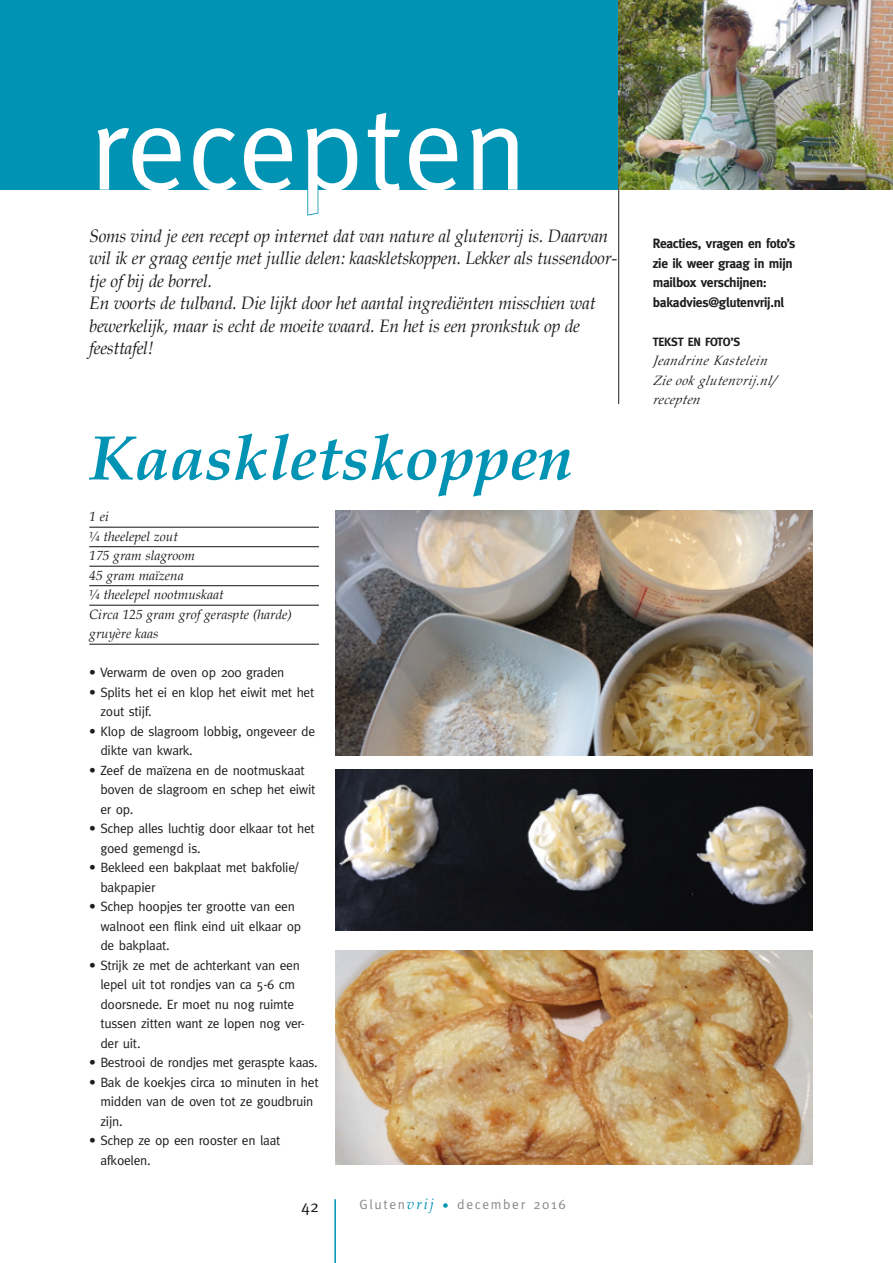
<style>
.page{position:relative;width:893px;height:1263px;background:#fff}
.page>*{position:absolute;margin:0;border:0;box-sizing:border-box;transform-origin:0 0}
.t1{font:120px "Meta";color:#fff}
.t2{font:italic 700 63px "Book Antiqua";color:#0093b4}
.t3{font:italic 18px/22.5px "Book Antiqua";letter-spacing:-.015em;color:#1d1d1b}
.t4{font:16.5px "Meta";color:#1d1d1b}
.t5{font:13.5px/19.5px "Meta";letter-spacing:-.02em;color:#1d1d1b}
.t6{font:italic 13.5px/19.5px "Book Antiqua";color:#1d1d1b}
.t7{font:700 13.5px/19.5px "Meta";letter-spacing:-.02em;color:#1d1d1b}
.t8{font:13.5px "Meta";letter-spacing:.125em;color:#878787}
.t9{font:700 12px "Meta";letter-spacing:-.02em;color:#1d1d1b}
.s1{font-family:"Book Antiqua";font-style:italic;font-size:15px;color:#0093b4}
</style>
<div class="page">
<svg style="left:307px;top:190px;width:12px;height:26px"></svg>
<div style="left:0;top:0;width:619px;height:190px;background:#0093b4"></div>
<img style="left:619px;top:0;width:274px;height:190px">
<hr style="left:618px;top:190px;width:1px;height:214px;background:#1d1d1b">
<hr style="left:334px;top:1199px;width:2px;height:64px;background:#0093b4">
<hr style="left:89px;top:527px;width:230px;height:1px;background:#1d1d1b">
<hr style="left:89px;top:546px;width:230px;height:1px;background:#1d1d1b">
<hr style="left:89px;top:566px;width:230px;height:1px;background:#1d1d1b">
<hr style="left:89px;top:585px;width:230px;height:1px;background:#1d1d1b">
<hr style="left:89px;top:605px;width:230px;height:1px;background:#1d1d1b">
<hr style="left:89px;top:644px;width:230px;height:1px;background:#1d1d1b">
<img style="left:336px;top:511px;width:476px;height:244px">
<img style="left:336px;top:950px;width:476px;height:215px">
<img style="left:336px;top:770px;width:476px;height:161px">
<h1 class="t1" style="left:89px;top:79px;width:440px">recepten</h1>
<p class="t3" style="left:89px;top:225px;width:529px">Soms vind je een recept op internet dat van nature al glutenvrij is. Daarvan wil ik er graag eentje met jullie delen: kaaskletskoppen. Lekker als tussendoor&shy;tje of bij de borrel.<br>En voorts de tulband. Die lijkt door het aantal ingrediënten misschien wat bewerkelijk, maar is echt de moeite waard. En het is een pronkstuk op de feesttafel!</p>
<h2 class="t2" style="left:89px;top:421px;width:485px">Kaaskletskoppen</h2>
<p class="t6" style="left:89px;top:507px;width:204px">1 ei<br>¼ theelepel zout<br>175 gram slagroom<br>45 gram maïzena<br>¼ theelepel nootmuskaat<br>Circa 125 gram grof geraspte (harde) gruyère kaas</p>
<p class="t5" style="left:89px;top:662px;width:197px">• Verwarm de oven op 200 graden</p>
<p class="t5" style="left:100px;top:682px;width:216px;text-indent:-11px">• Splits het ei en klop het eiwit met het zout stijf.</p>
<p class="t5" style="left:100px;top:721px;width:216px;text-indent:-11px">• Klop de slagroom lobbig, ongeveer de dikte van kwark.</p>
<p class="t5" style="left:100px;top:760px;width:217px;text-indent:-11px">• Zeef de maïzena en de nootmuskaat boven de slagroom en schep het eiwit er op.</p>
<p class="t5" style="left:100px;top:818px;width:216px;text-indent:-11px">• Schep alles luchtig door elkaar tot het goed gemengd is.</p>
<p class="t5" style="left:100px;top:857px;width:200px;text-indent:-11px">• Bekleed een bakplaat met bakfolie/ bakpapier</p>
<p class="t5" style="left:100px;top:896px;width:202px;text-indent:-11px">• Schep hoopjes ter grootte van een walnoot een flink eind uit elkaar op de bakplaat.</p>
<p class="t5" style="left:100px;top:955px;width:206px;text-indent:-11px">• Strijk ze met de achterkant van een lepel uit tot rondjes van ca 5-6 cm doorsnede. Er moet nu nog ruimte tussen zitten want ze lopen nog ver&shy;der uit.</p>
<p class="t5" style="left:89px;top:1052px;width:230px">• Bestrooi de rondjes met geraspte kaas.</p>
<p class="t5" style="left:100px;top:1072px;width:220px;text-indent:-11px">• Bak de koekjes circa 10 minuten in het midden van de oven tot ze goudbruin zijn.</p>
<p class="t5" style="left:100px;top:1130px;width:182px;text-indent:-11px">• Schep ze op een rooster en laat afkoelen.</p>
<p class="t4" style="left:301px;top:1197px;width:19px">42</p>
<p class="t8" style="left:360px;top:1196px;width:207px">Gluten<span class="s1">vrij •</span> december 2016</p>
<p class="t7" style="left:653px;top:234px;width:144px">Reacties, vragen en foto’s zie ik weer graag in mijn mailbox verschijnen: bakadvies@glutenvrij.nl</p>
<p class="t9" style="left:653px;top:334px;width:89px">TEKST EN FOTO’S</p>
<p class="t6" style="left:653px;top:351px;width:124px">Jeandrine Kastelein<br>Zie ook glutenvrij.nl/ recep ten</p>
</div>
